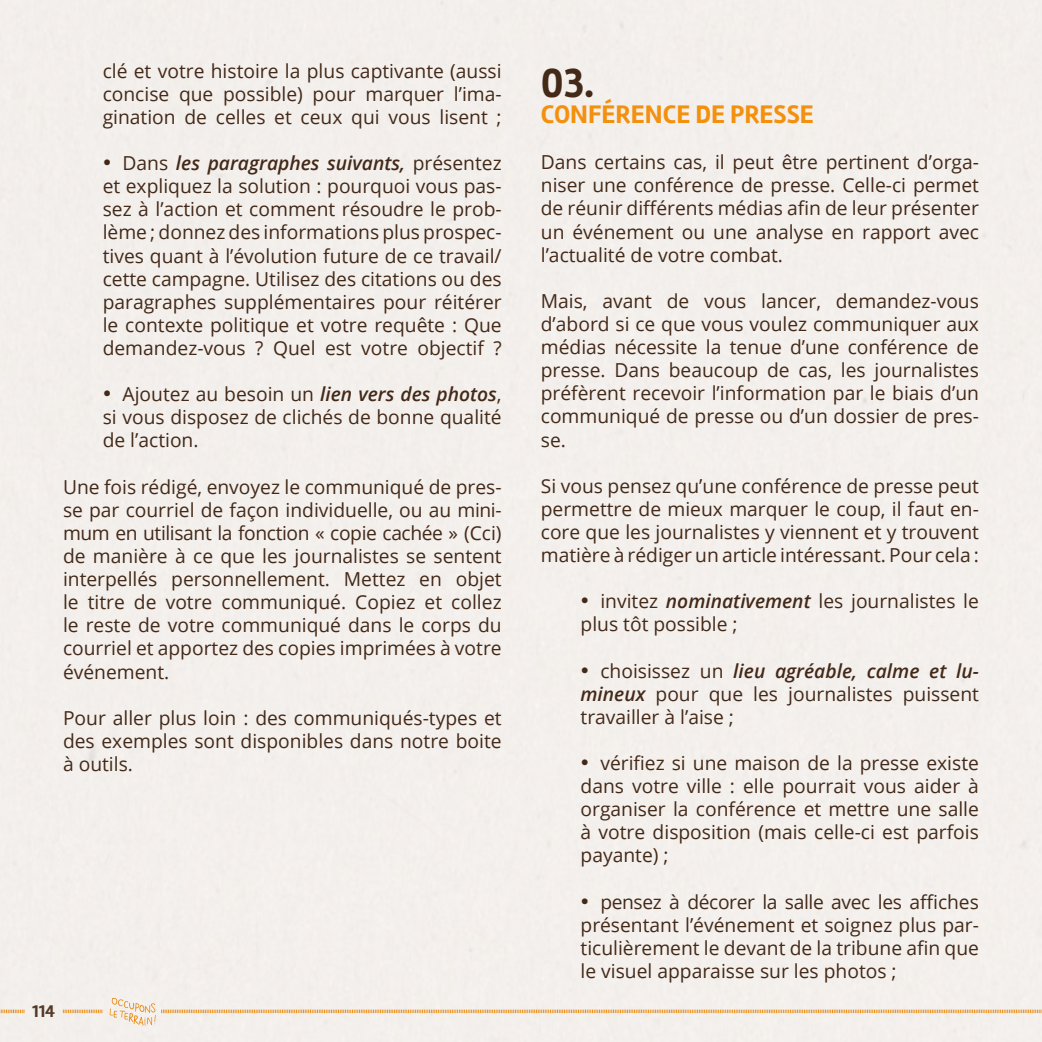
<style>
.page{position:relative;width:1042px;height:1042px;background:#f3efec}
.page>*{position:absolute;margin:0;border:0;box-sizing:border-box;transform-origin:0 0}
.t1{font:700 42px "Rambla";color:#432918}
.t2{font:700 26.25px "Rambla";color:#f3900e}
.t3{font:19.25px/23.1px "Open Sans";color:#432918;text-align:justify}
.t4{font:700 17.5px "Rambla";color:#432918}
.s1{font-family:"Rambla";font-weight:700;font-size:24.5px}
.s2{font-weight:600;font-style:italic}
</style>
<div class="page">
<p class="t3" style="left:103px;top:59px;width:400px">clé et votre histoire la plus captivante (aussi concise que possible) pour marquer l’ima&shy;gination de celles et ceux qui vous lisent ;</p>
<p class="t3" style="left:103px;top:151px;width:400px"><span class="s1">•</span> Dans <span class="s2">les paragraphes suivants,</span> présentez et expliquez la solution : pourquoi vous pas&shy;sez à l’action et comment résoudre le prob&shy;lème ; donnez des informations plus prospec&shy;tives quant à l’évolution future de ce travail/ cette campagne. Utilisez des citations ou des paragraphes supplémentaires pour réitérer le contexte politique et votre requête : Que demandez-vous ? Quel est votre objectif ?</p>
<p class="t3" style="left:103px;top:382px;width:400px"><span class="s1">•</span> Ajoutez au besoin un <span class="s2">lien vers des photos</span>, si vous disposez de clichés de bonne qualité de l’action.</p>
<p class="t3" style="left:63px;top:475px;width:440px">Une fois rédigé, envoyez le communiqué de pres&shy;se par courriel de façon individuelle, ou au mini&shy;mum en utilisant la fonction « copie cachée » (Cci) de manière à ce que les journalistes se sentent interpellés personnellement. Mettez en objet le titre de votre communiqué. Copiez et collez le reste de votre communiqué dans le corps du courriel et apportez des copies imprimées à votre événement.</p>
<p class="t3" style="left:63px;top:706px;width:440px">Pour aller plus loin : des communiqués-types et des exemples sont disponibles dans notre boite à outils.</p>
<p class="t4" style="left:32px;top:1001px;width:25px">114</p>
<h1 class="t1" style="left:541px;top:58px;width:55px">03.</h1>
<h2 class="t2" style="left:541px;top:99px;width:274px">CONFÉRENCE DE PRESSE</h2>
<p class="t3" style="left:541px;top:150px;width:440px">Dans certains cas, il peut être pertinent d’orga&shy;niser une conférence de presse. Celle-ci permet de réunir différents médias afin de leur présenter un événement ou une analyse en rapport avec l’actualité de votre combat.</p>
<p class="t3" style="left:541px;top:289px;width:440px">Mais, avant de vous lancer, demandez-vous d’abord si ce que vous voulez communiquer aux médias nécessite la tenue d’une conférence de presse. Dans beaucoup de cas, les journalistes préfèrent recevoir l’information par le biais d’un communiqué de presse ou d’un dossier de pres&shy;se.</p>
<p class="t3" style="left:541px;top:474px;width:440px">Si vous pensez qu’une conférence de presse peut permettre de mieux marquer le coup, il faut en&shy;core que les journalistes y viennent et y trouvent matière à rédiger un article intéressant. Pour cela :</p>
<p class="t3" style="left:580px;top:589px;width:400px"><span class="s1">•</span> invitez <span class="s2">nominativement</span> les journalistes le plus tôt possible ;</p>
<p class="t3" style="left:580px;top:658px;width:400px"><span class="s1">•</span> choisissez un <span class="s2">lieu agréable, calme et lu&shy;mineux</span> pour que les journalistes puissent travailler à l’aise ;</p>
<p class="t3" style="left:580px;top:751px;width:400px"><span class="s1">•</span> vérifiez si une maison de la presse existe dans votre ville : elle pourrait vous aider à organiser la conférence et mettre une salle à votre disposition (mais celle-ci est parfois payante) ;</p>
<p class="t3" style="left:580px;top:889px;width:400px"><span class="s1">•</span> pensez à décorer la salle avec les affiches présentant l’événement et soignez plus par&shy;ticulièrement le devant de la tribune afin que le visuel apparaisse sur les photos ;</p>
</div>
